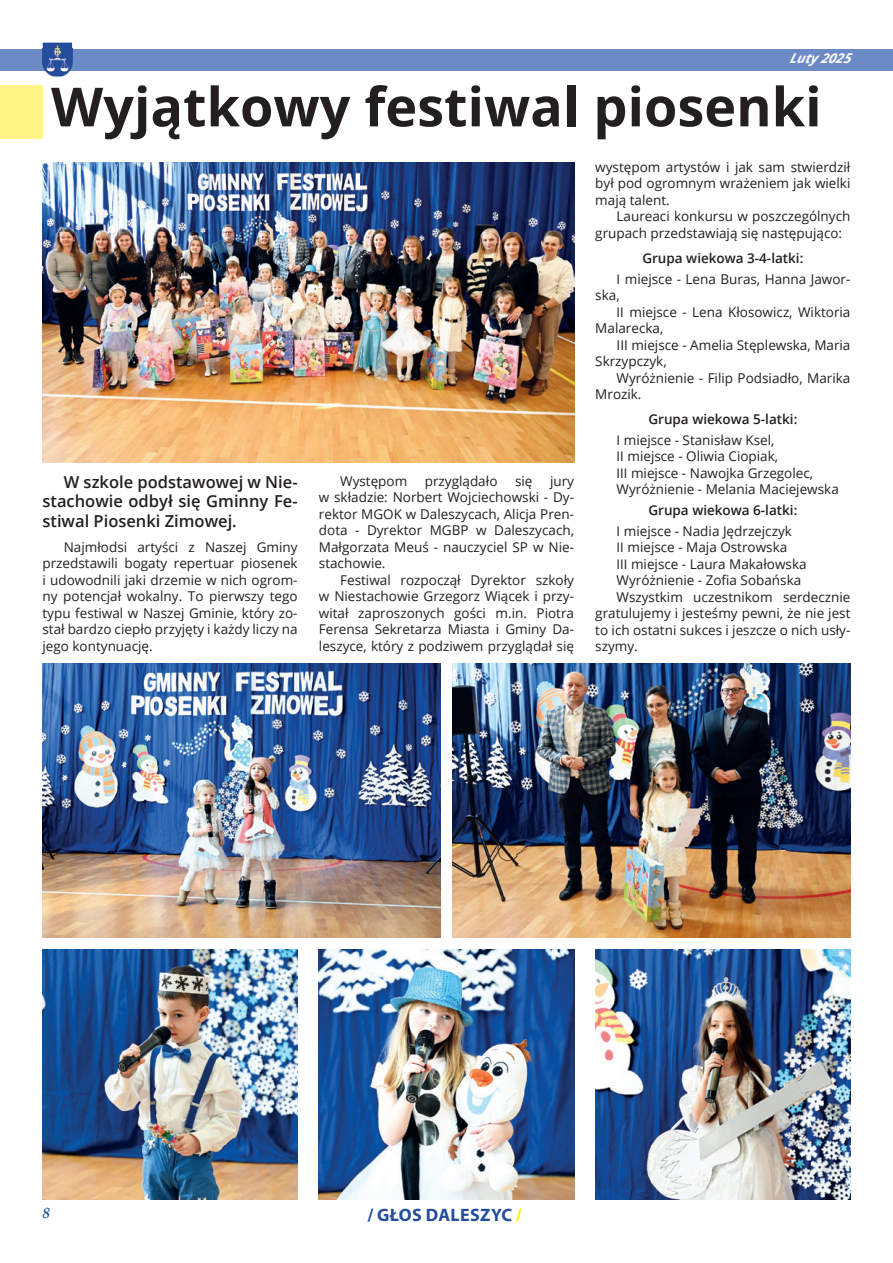
<style>
.page{position:relative;width:893px;height:1263px;background:#fff}
.page>*{position:absolute;margin:0;border:0;box-sizing:border-box;transform-origin:0 0}
.t1{font:700 54px "Open Sans";color:#231f20}
.t2{font:700 18px "Myriad Pro";letter-spacing:.02em;color:#244e9c}
.t3{font:600 16.5px/19.5px "Open Sans";color:#231f20;text-align:justify}
.t4{font:italic 700 15px "Palatino Linotype";color:#244e9c}
.t5{font:13.5px/16.5px "Open Sans";color:#231f20;text-align:justify}
.t6{font:600 13.5px "Open Sans";color:#231f20}
.t7{font:italic 700 13.5px "Open Sans";color:#fff}
.s1{color:#fff101}
</style>
<div class="page">
<div style="left:0;top:49px;width:893px;height:21px;background:#6c8bc6"></div>
<img style="left:43px;top:43px;width:29px;height:34px">
<img style="left:43px;top:49px;width:29px;height:21px">
<div style="left:0;top:85px;width:43px;height:53px;background:#fff685"></div>
<img style="left:43px;top:663px;width:397px;height:274px">
<img style="left:595px;top:949px;width:255px;height:250px">
<img style="left:453px;top:664px;width:397px;height:274px">
<img style="left:43px;top:162px;width:531px;height:300px">
<img style="left:43px;top:949px;width:255px;height:250px">
<img style="left:319px;top:949px;width:255px;height:250px">
<p class="t7" style="left:789px;top:49px;width:67px">Luty 2025</p>
<h1 class="t1" style="left:51px;top:69px;width:772px">Wyjątkowy festiwal piosenki</h1>
<p class="t3" style="left:43px;top:472px;width:257px;text-indent:21px">W szkole podstawowej w Nie&shy;stachowie odbył się Gminny Fe&shy;stiwal Piosenki Zimowej.</p>
<p class="t5" style="left:43px;top:538px;width:257px;text-indent:21px">Najmłodsi artyści z Naszej Gminy przedstawili bogaty repertuar piosenek i udowodnili jaki drzemie w nich ogrom&shy;ny potencjał wokalny. To pierwszy tego typu festiwal w Naszej Gminie, który zo&shy;stał bardzo ciepło przyjęty i każdy liczy na jego kontynuację.</p>
<p class="t5" style="left:340px;top:472px;width:69px">Występom</p>
<p class="t5" style="left:425px;top:472px;width:74px">przyglądało</p>
<p class="t5" style="left:515px;top:472px;width:19px">się</p>
<p class="t5" style="left:319px;top:472px;width:257px;text-indent:231px">jury w składzie: Norbert Wojciechowski - Dy&shy;rektor MGOK w Daleszycach, Alicja Pren&shy;dota - Dyrektor MGBP w Daleszycach, Małgorzata Meuś - nauczyciel SP w Nie&shy;stachowie.</p>
<p class="t5" style="left:319px;top:571px;width:257px;text-indent:21px">Festiwal rozpoczął Dyrektor szkoły w Niestachowie Grzegorz Wiącek i przy&shy;witał zaproszonych gości m.in. Piotra Ferensa Sekretarza Miasta i Gminy Da&shy;leszyce, który z podziwem przyglądał się</p>
<p class="t5" style="left:595px;top:158px;width:257px">występom artystów i jak sam stwierdził był pod ogromnym wrażeniem jak wielki mają talent.</p>
<p class="t5" style="left:595px;top:208px;width:257px;text-indent:21px">Laureaci konkursu w poszczególnych grupach przedstawiają się następująco:</p>
<p class="t6" style="left:642px;top:249px;width:163px">Grupa wiekowa 3-4-latki:</p>
<p class="t5" style="left:625px;top:270px;width:227px">miejsce - Lena Buras, Hanna Jawor-</p>
<p class="t5" style="left:595px;top:287px;width:26px">ska,</p>
<p class="t5" style="left:595px;top:303px;width:257px;text-indent:34px">miejsce - Lena Kłosowicz, Wiktoria<br>Malarecka,</p>
<p class="t5" style="left:595px;top:336px;width:257px;text-indent:21px">III miejsce - Amelia Stęplewska, Maria<br>Skrzypczyk,</p>
<p class="t5" style="left:595px;top:369px;width:257px;text-indent:21px">Wyróżnienie - Filip Podsiadło, Marika<br>Mrozik.</p>
<p class="t6" style="left:648px;top:410px;width:151px">Grupa wiekowa 5-latki:</p>
<p class="t5" style="left:624px;top:431px;width:152px">miejsce - Stanisław Ksel,</p>
<p class="t5" style="left:627px;top:448px;width:152px">miejsce - Oliwia Ciopiak,</p>
<p class="t5" style="left:631px;top:464px;width:184px">miejsce - Nawojka Grzegolec,</p>
<p class="t5" style="left:617px;top:481px;width:224px">Wyróżnienie - Melania Maciejewska</p>
<p class="t6" style="left:648px;top:501px;width:150px">Grupa wiekowa 6 -latki:</p>
<p class="t5" style="left:624px;top:522px;width:170px">miejsce - Nadia Jędrzejczyk</p>
<p class="t5" style="left:627px;top:539px;width:161px">miejsce - Maja Ostrowska</p>
<p class="t5" style="left:631px;top:555px;width:177px">miejsce - Laura Makałowska</p>
<p class="t5" style="left:617px;top:572px;width:186px">Wyróżnienie - Zofia Sobańska</p>
<p class="t5" style="left:617px;top:588px;width:235px">Wszystkim uczestnikom serdecznie</p>
<p class="t5" style="left:595px;top:605px;width:257px">gratulujemy i jesteśmy pewni, że nie jest</p>
<p class="t5" style="left:595px;top:621px;width:257px">to ich ostatni sukces i jeszcze o nich usły-</p>
<p class="t5" style="left:595px;top:638px;width:44px">szymy.</p>
<p class="t4" style="left:43px;top:1202px;width:9px">8</p>
<h2 class="t2" style="left:367px;top:1203px;width:156px">/ GŁOS DALESZYC <span class="s1">/</span></h2>
</div>
